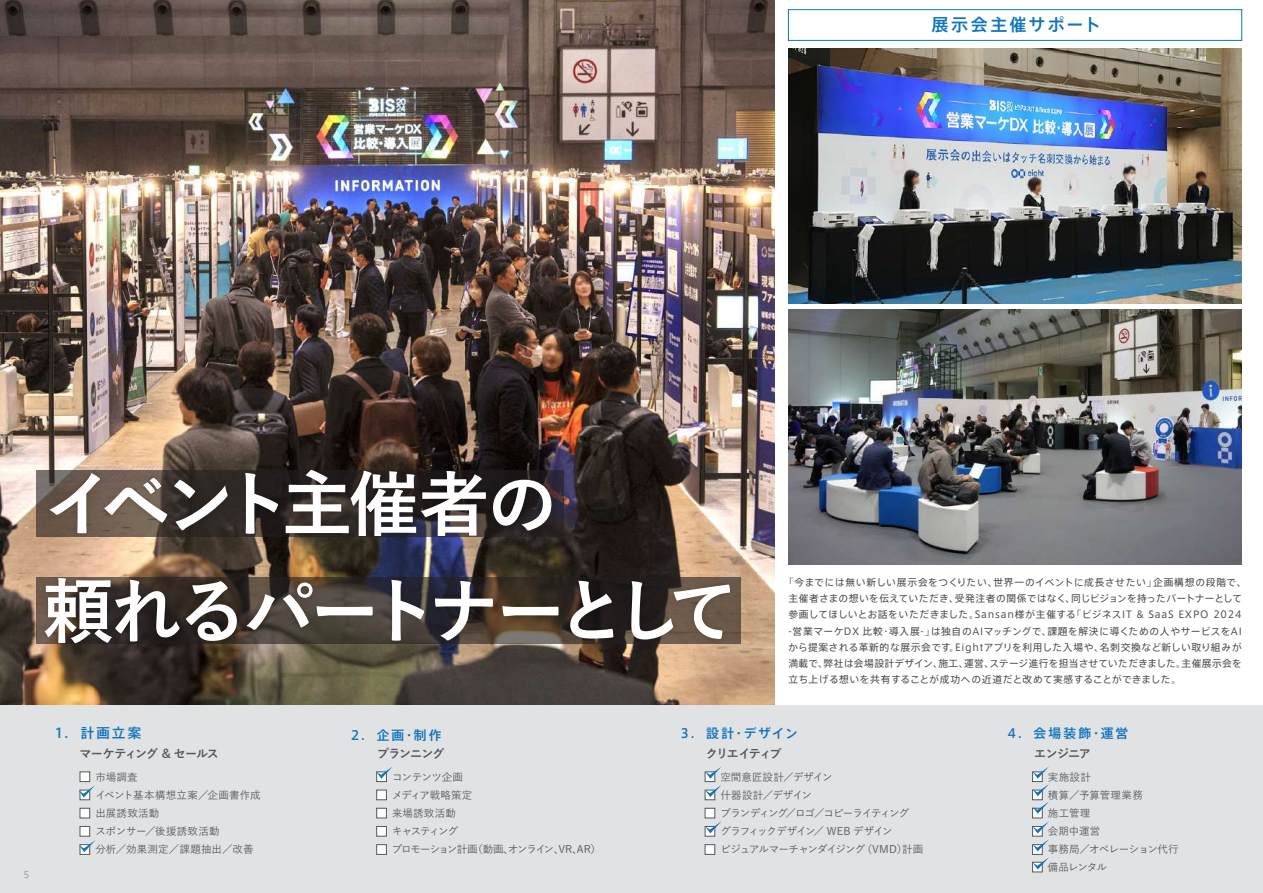
<style>
.page{position:relative;width:1263px;height:893px;background:#fff}
.page>*{position:absolute;margin:0;border:0;box-sizing:border-box;transform-origin:0 0}
.t1{font:700 71.25px/106.8px "Yu Gothic";letter-spacing:-.095em;color:#fff}
.t2{font:500 17.1px "Axis Std";letter-spacing:.125em;color:#1074bc}
.t3{font:500 13.5px "Axis Std";color:#1074bc}
.t4{font:500 12.75px "Axis Std";letter-spacing:.165em;color:#1074bc}
.t5{font:700 12px "Yu Gothic";letter-spacing:-.085em;color:#57585a}
.t6{font:700 12px "Yu Gothic";letter-spacing:-.12em;color:#57585a}
.t7{font:500 10.5px/18px "Yu Gothic";letter-spacing:-.08em;color:#57585a}
.t8{font:500 10.5px/18px "Yu Gothic";letter-spacing:.01em;color:#57585a}
.t9{font:500 10.5px/18px "Yu Gothic";letter-spacing:-.06em;color:#57585a}
.t10{font:500 10.5px/18px "Yu Gothic";letter-spacing:-.005em;color:#57585a}
.t11{font:9.75px/16.2px "Axis Std";letter-spacing:.045em;color:#4b4c4d}
.t12{font:9px "Axis Std";color:#939598}
</style>
<div class="page">
<img style="left:0;top:0;width:775px;height:705px">
<img style="left:35px;top:460px;width:711px;height:207px">
<img style="left:788px;top:48px;width:454px;height:255px">
<div style="left:0;top:705px;width:1263px;height:188px;background:#e1e2e4"></div>
<div style="left:705px;top:772px;width:10px;height:10px;background:#fff;border:1px solid #57585a"></div>
<div style="left:705px;top:790px;width:10px;height:10px;background:#fff;border:1px solid #57585a"></div>
<div style="left:705px;top:808px;width:10px;height:10px;background:#fff;border:1px solid #57585a"></div>
<svg style="left:705px;top:833px;width:10px;height:3px"></svg>
<div style="left:705px;top:844px;width:10px;height:11px;background:#fff;border:1px solid #57585a"></div>
<div style="left:376px;top:772px;width:11px;height:10px;background:#fff;border:1px solid #57585a"></div>
<div style="left:376px;top:790px;width:11px;height:10px;background:#fff;border:1px solid #57585a"></div>
<div style="left:376px;top:808px;width:11px;height:10px;background:#fff;border:1px solid #57585a"></div>
<div style="left:376px;top:826px;width:11px;height:10px;background:#fff;border:1px solid #57585a"></div>
<div style="left:376px;top:844px;width:11px;height:11px;background:#fff;border:1px solid #57585a"></div>
<div style="left:80px;top:772px;width:10px;height:10px;background:#fff;border:1px solid #57585a"></div>
<svg style="left:80px;top:797px;width:10px;height:3px"></svg>
<div style="left:80px;top:808px;width:10px;height:10px;background:#fff;border:1px solid #57585a"></div>
<div style="left:80px;top:826px;width:10px;height:10px;background:#fff;border:1px solid #57585a"></div>
<div style="left:80px;top:844px;width:10px;height:11px;background:#fff;border:1px solid #57585a"></div>
<div style="left:1032px;top:808px;width:10px;height:10px;background:#fff;border:1px solid #57585a"></div>
<svg style="left:1032px;top:833px;width:10px;height:3px"></svg>
<div style="left:1032px;top:844px;width:10px;height:11px;background:#fff;border:1px solid #57585a"></div>
<svg style="left:1032px;top:869px;width:10px;height:3px"></svg>
<img style="left:788px;top:310px;width:454px;height:255px">
<div style="left:788px;top:9px;width:454px;height:32px;border:1px solid #1074bc"></div>
<svg style="left:376px;top:766px;width:17px;height:13px"></svg>
<svg style="left:705px;top:766px;width:17px;height:13px"></svg>
<svg style="left:1032px;top:766px;width:17px;height:48px"></svg>
<svg style="left:1032px;top:821px;width:17px;height:12px"></svg>
<svg style="left:1032px;top:839px;width:17px;height:12px"></svg>
<svg style="left:1032px;top:857px;width:17px;height:12px"></svg>
<svg style="left:705px;top:785px;width:17px;height:12px"></svg>
<svg style="left:705px;top:821px;width:17px;height:12px"></svg>
<svg style="left:79px;top:785px;width:16px;height:12px"></svg>
<svg style="left:79px;top:840px;width:17px;height:12px"></svg>
<h2 class="t2" style="left:931px;top:12px;width:171px">展示会主催サポート</h2>
<h1 class="t1" style="left:43px;top:452px;width:697px">イベント主催者の<br>頼れるパートナーとして</h1>
<p class="t11" style="left:788px;top:574px;width:460px;text-indent:-4px">「今までには無い新しい展示会をつくりたい、世界一のイベントに成長させたい」企画構想の段階で、主催者さまの想いを伝えていただき、受発注者の関係ではなく、同じビジョンを持ったパートナーとして参画してほしいとお話をいただきました。Sansan様が主催する「ビジネスIT &amp; SaaS EXPO 2024 -営業マーケDX 比較・導入展-」は独自のAIマッチングで、課題を解決に導くための人やサービスをAIから提案される革新的な展示会です。Eightアプリを利用した入場や、名刺交換など新しい取り組みが満載で、弊社は会場設計デザイン、施工、運営、ステージ進行を担当させていただきました。主催展示会を立ち上げる想いを共有することが成功への近道だと改めて実感することができました。</p>
<p class="t12" style="left:23px;top:867px;width:8px">5</p>
<h3 class="t3" style="left:54px;top:723px;width:88px">1. 計画立案</h3>
<h3 class="t4" style="left:351px;top:725px;width:92px">2. 企画・制作</h3>
<h3 class="t4" style="left:681px;top:724px;width:119px">3. 設計・デザイン</h3>
<h3 class="t4" style="left:1007px;top:724px;width:122px">4. 会場装飾・運営</h3>
<p class="t5" style="left:1034px;top:747px;width:58px">エンジニア</p>
<p class="t10" style="left:1048px;top:767px;width:132px">実施設計<br>積算／予算管理業務<br>施工管理<br>会期中運営<br>事務局／オペレーション代行備品レンタル</p>
<p class="t5" style="left:80px;top:747px;width:141px">マーケティング &amp; セールス</p>
<p class="t5" style="left:377px;top:747px;width:69px">プランニング</p>
<p class="t6" style="left:706px;top:747px;width:78px">クリエイティブ</p>
<p class="t8" style="left:85px;top:767px;width:177px">　市場調査<br>　イベント基本構想立案／企画書作成　出展誘致活動<br>　スポンサー／後援誘致活動<br>　分析／効果測定／課題抽出／改善</p>
<p class="t9" style="left:392px;top:767px;width:211px">コンテンツ企画<br>メディア戦略策定<br>来場誘致活動<br>キャスティング<br>プロモーション計画（動画、オンライン、VR、AR）</p>
<p class="t7" style="left:720px;top:767px;width:204px">空間意匠設計／デザイン<br>什器設計／デザイン<br>ブランディング／ロゴ／コピーライティング<br>グラフィックデザイン／ WEB デザイン<br>ビジュアルマーチャンダイジング（VMD）計画</p>
</div>
